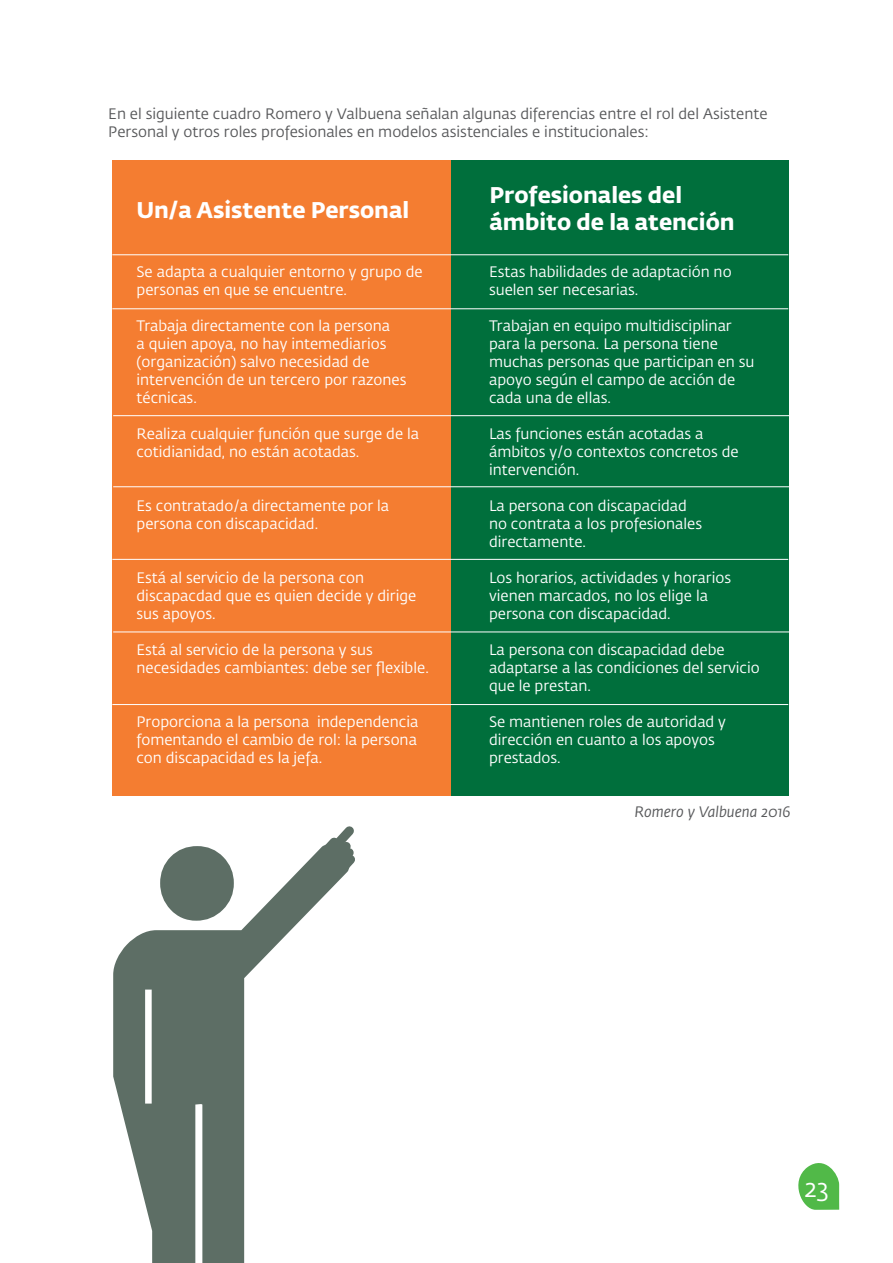
<style>
.page{position:relative;width:893px;height:1263px;background:#fff}
.page>*{position:absolute;margin:0;border:0;box-sizing:border-box;transform-origin:0 0}
.t1{font:25.5px "Fedra Sans Pro";color:#fff}
.t2{font:700 22.5px/27px "Fedra Sans Pro";color:#fff}
.t3{font:15px/18px "Fedra Sans Pro";color:#fff}
.t4{font:15px/18px "Fedra Sans Pro";color:#57585a}
.t5{font:italic 15px "Fedra Sans Pro";color:#57585a}
</style>
<div class="page">
<div style="left:112px;top:160px;width:676px;height:636px;background:#f47d31"></div>
<div style="left:451px;top:160px;width:337px;height:636px;background:#006f3c"></div>
<hr style="left:112px;top:308px;width:676px;height:1px;background:#fff">
<hr style="left:113px;top:415px;width:676px;height:1px;background:#fff">
<hr style="left:113px;top:486px;width:676px;height:1px;background:#fff">
<hr style="left:112px;top:559px;width:676px;height:1px;background:#fff">
<hr style="left:113px;top:632px;width:676px;height:1px;background:#fff">
<hr style="left:112px;top:704px;width:676px;height:1px;background:#fff">
<hr style="left:112px;top:254px;width:676px;height:1px;background:#fff">
<svg style="left:113px;top:846px;width:210px;height:417px;fill:#5d6e65"></svg>
<svg style="left:299px;top:826px;width:56px;height:71px"></svg>
<svg style="left:798px;top:1163px;width:41px;height:47px"></svg>
<p class="t4" style="left:108px;top:104px;width:661px">En el siguiente cuadro Romero y Valbuena señalan algunas diferencias entre el rol del Asistente<br>Personal y otros roles profesionales en modelos asistenciales e institucionales:</p>
<h2 class="t2" style="left:137px;top:195px;width:274px">Un/a Asistente Personal</h2>
<p class="t3" style="left:137px;top:262px;width:288px">Se adapta a cualquier entorno y grupo de personas en que se encuentre.</p>
<p class="t3" style="left:137px;top:316px;width:271px">Trabaja directamente con la persona<br>a quien apoya, no hay intemediarios (organización) salvo necesidad de intervención de un tercero por razones técnicas.</p>
<p class="t3" style="left:137px;top:424px;width:284px">Realiza cualquier función que surge de la cotidianidad, no están acotadas.</p>
<p class="t3" style="left:137px;top:496px;width:254px">Es contratado/a directamente por la persona con discapacidad.</p>
<p class="t3" style="left:137px;top:568px;width:281px">Está al servicio de la persona con discapacdad que es quien decide y dirige sus apoyos.</p>
<p class="t3" style="left:137px;top:640px;width:294px">Está al servicio de la persona y sus necesidades cambiantes: debe ser flexible.</p>
<p class="t3" style="left:137px;top:712px;width:283px;text-align:justify">Proporciona a la persona independencia fomentando el cambio de rol: la persona con discapacidad es la jefa.</p>
<h2 class="t2" style="left:490px;top:180px;width:247px">Profesionales del ámbito de la atención</h2>
<p class="t3" style="left:489px;top:262px;width:244px">Estas habilidades de adaptación no suelen ser necesarias.</p>
<p class="t3" style="left:489px;top:316px;width:267px">Trabajan en equipo multidisciplinar para la persona. La persona tiene muchas personas que participan en su apoyo según el campo de acción de cada una de ellas.</p>
<p class="t3" style="left:489px;top:424px;width:251px">Las funciones están acotadas a ámbitos y/o contextos concretos de intervención.</p>
<p class="t3" style="left:489px;top:496px;width:215px">La persona con discapacidad no contrata a los profesionales directamente.</p>
<p class="t3" style="left:489px;top:568px;width:244px">Los horarios, actividades y horarios vienen marcados, no los elige la persona con discapacidad.</p>
<p class="t3" style="left:489px;top:640px;width:272px">La persona con discapacidad debe adaptarse a las condiciones del servicio que le prestan.</p>
<p class="t3" style="left:489px;top:712px;width:238px">Se mantienen roles de autoridad y dirección en cuanto a los apoyos prestados.</p>
<p class="t5" style="left:635px;top:801px;width:158px">Romero y Valbuena 2016</p>
<h1 class="t1" style="left:804px;top:1170px;width:26px">23</h1>
</div>
